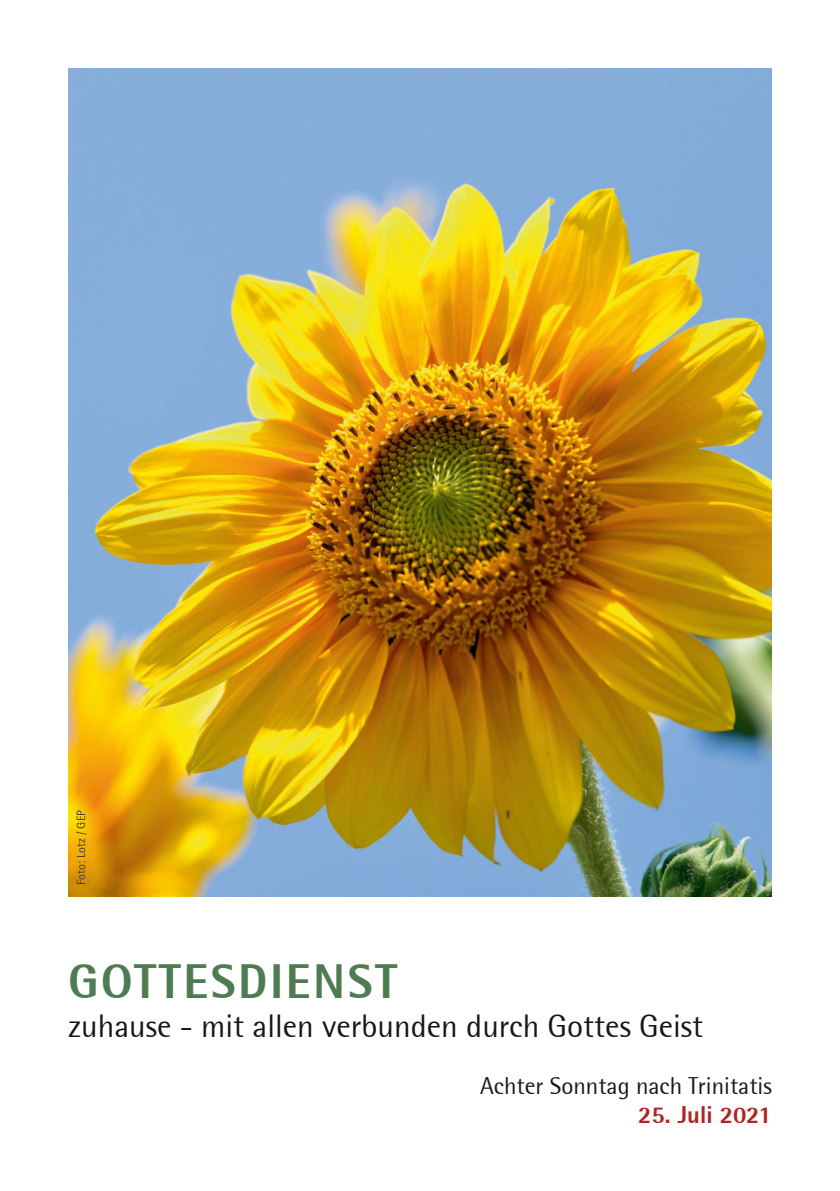
<style>
.page{position:relative;width:840px;height:1191px;background:#fff}
.page>*{position:absolute;margin:0;border:0;box-sizing:border-box;transform-origin:0 0}
.t1{font:800 48px "Rotis Semi Sans";letter-spacing:.05em;color:#4f7b53}
.t2{font:32px "Rotis Semi Sans";color:#171715}
.t3{font:24px "Rotis Semi Sans";color:#171715}
.t4{font:800 24px "Rotis Semi Sans";color:#af2521}
.t5{font:12px "Rotis Sans Serif";color:#404040}
</style>
<div class="page">
<img style="left:68px;top:68px;width:703px;height:828px">
<p class="t5" style="left:74px;top:884px;width:76px;rotate:-90deg">Foto: Lotz / GEP</p>
<h1 class="t1" style="left:68px;top:951px;width:330px">GOTTESDIENST</h1>
<p class="t2" style="left:68px;top:1006px;width:636px">zuhause - mit allen verbunden durch Gottes Geist</p>
<p class="t3" style="left:479px;top:1071px;width:293px">Achter Sonntag nach Trinitatis</p>
<p class="t4" style="left:638px;top:1099px;width:135px">25. Juli 2021</p>
</div>
